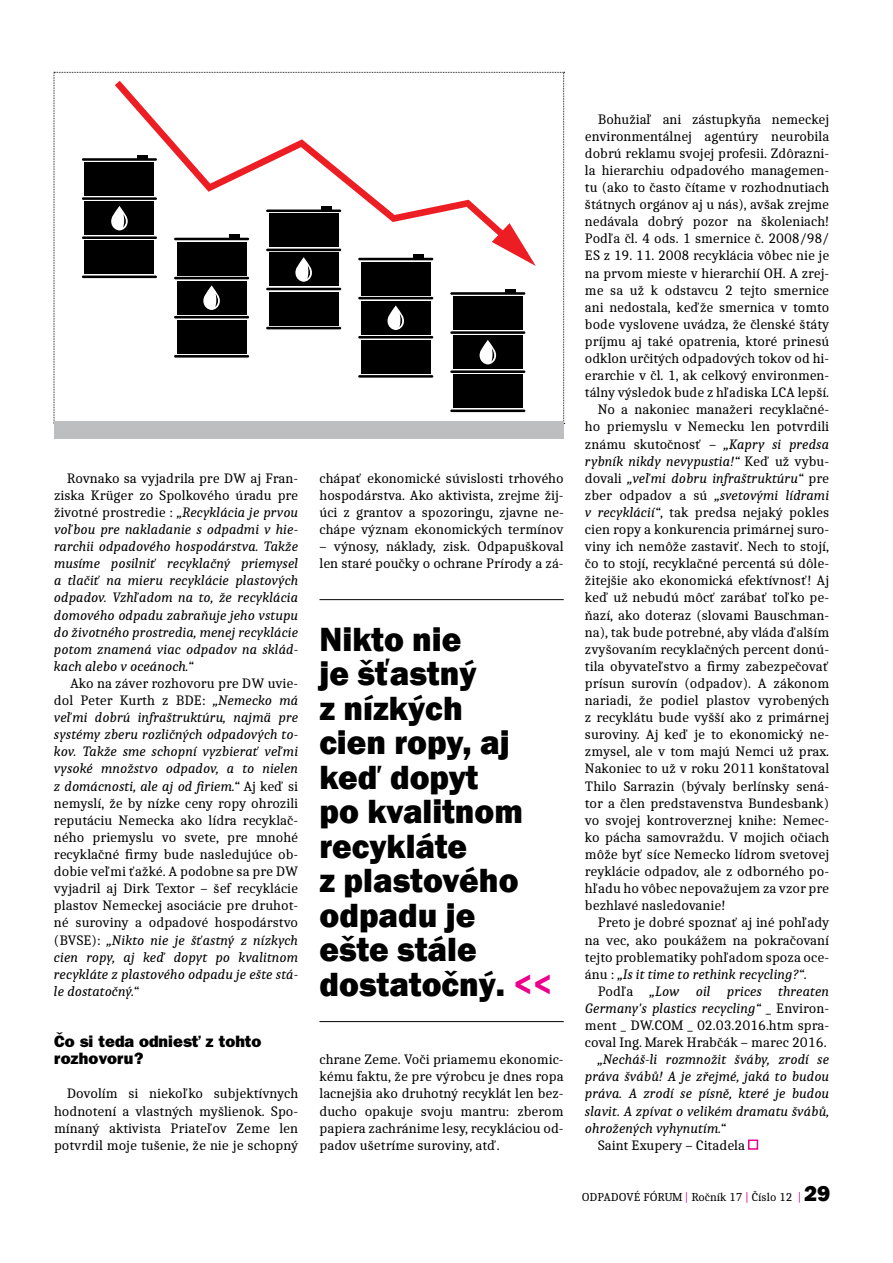
<style>
.page{position:relative;width:893px;height:1263px;background:#fff}
.page>*{position:absolute;margin:0;border:0;box-sizing:border-box;transform-origin:0 0}
.t1{font:800 34.5px/34.5px "Franklin Gothic";color:#000}
.t2{font:800 16.5px/17.1px "Franklin Gothic CE";color:#000}
.t3{font:14.25px/17.1px "Caladea";color:#000;text-align:justify}
.t4{font:italic 14.25px/17.1px "Caladea";color:#000;text-align:justify}
.t5{font:12px "Caladea";color:#000}
.s1{font-style:normal}
.s2{font-style:italic}
.s3{color:#ec008c}
.s4{font-family:"Franklin Gothic";font-weight:800;font-size:22.5px}
</style>
<div class="page">
<div style="left:748px;top:1139px;width:10px;height:11px;border:2px solid #ec008c"></div>
<svg style="left:54px;top:72px;width:511px;height:352px"></svg>
<div style="left:54px;top:422px;width:510px;height:17px;background:#bcbec0"></div>
<hr style="left:319px;top:599px;width:245px;height:1px;background:#000">
<hr style="left:319px;top:1021px;width:245px;height:1px;background:#000">
<p class="t4" style="left:54px;top:469px;width:246px;text-indent:13px"><span class="s1">Rovnako sa vyjadrila pre DW aj Fran&shy;ziska Krüger zo Spolkového úradu pre životné prostredie :</span> „Recyklácia je prvou voľbou pre nakladanie s odpadmi v hie&shy;rarchii odpadového hospodárstva. Takže musíme posilniť recyklačný priemysel a tlačiť na mieru recyklácie plastových odpadov. Vzhľadom na to, že recyklácia domového odpadu zabraňuje jeho vstupu do životného prostredia, menej recyklácie potom znamená viac odpadov na sklád&shy;kach alebo v oceánoch.“</p>
<p class="t3" style="left:54px;top:674px;width:246px;text-indent:16px">Ako na záver rozhovoru pre DW uvie&shy;dol Peter Kurth z BDE: <span class="s2">„Nemecko má veľmi dobrú infraštruktúru, najmä pre systémy zberu rozličných odpadových to&shy;kov. Takže sme schopní vyzbierať veľmi vysoké množstvo odpadov, a to nielen z domácnosti, ale aj od firiem.“</span> Aj keď si nemyslí, že by nízke ceny ropy ohrozili reputáciu Nemecka ako lídra recyklač&shy;ného priemyslu vo svete, pre mnohé recyklačné firmy bude nasledujúce ob&shy;dobie veľmi ťažké. A podobne sa pre DW vyjadril aj Dirk Textor – šef recyklácie plastov Nemeckej asociácie pre druhot&shy;né suroviny a odpadové hospodárstvo (BVSE): <span class="s2">„Nikto nie je šťastný z nízkych cien ropy, aj keď dopyt po kvalitnom recykláte z plastového odpadu je ešte stá&shy;le dostatočný.“</span></p>
<p class="t2" style="left:54px;top:1033px;width:209px">Čo si teda odniesť z tohto rozhovoru?</p>
<p class="t3" style="left:54px;top:1085px;width:246px;text-indent:13px">Dovolím si niekoľko subjektívnych hodnotení a vlastných myšlienok. Spo&shy;mínaný aktivista Priateľov Zeme len potvrdil moje tušenie, že nie je schopný</p>
<p class="t3" style="left:319px;top:469px;width:246px">chápať ekonomické súvislosti trhového hospodárstva. Ako aktivista, zrejme žij&shy;úci z grantov a spozoringu, zjavne ne&shy;chápe význam ekonomických termínov</p>
<p class="t3" style="left:319px;top:537px;width:246px">– výnosy, náklady, zisk. Odpapuškoval len staré poučky o ochrane Prírody a zá-</p>
<h1 class="t1" style="left:319px;top:622px;width:235px">Nikto nie<br>je šťastný<br>z nízkých<br>cien ropy, aj keď dopyt<br>po kvalitnom recykláte<br>z plastového odpadu je ešte stále dostatočný. <span class="s3">&lt;&lt;</span></h1>
<p class="t3" style="left:319px;top:1050px;width:246px">chrane Zeme. Voči priamemu ekonomic&shy;kému faktu, že pre výrobcu je dnes ropa lacnejšia ako druhotný recyklát len bez&shy;ducho opakuje svoju mantru: zberom papiera zachránime lesy, recykláciou od&shy;padov ušetríme suroviny, atď.</p>
<p class="t3" style="left:598px;top:110px;width:233px">Bohužiaľ ani zástupkyňa nemeckej</p>
<p class="t3" style="left:585px;top:127px;width:246px">environmentálnej agentúry neurobila</p>
<p class="t3" style="left:585px;top:144px;width:246px">dobrú reklamu svojej profesii. Zdôrazni-</p>
<p class="t3" style="left:585px;top:161px;width:246px">la hierarchiu odpadového managemen-</p>
<p class="t3" style="left:585px;top:178px;width:246px">tu (ako to často čítame v rozhodnutiach</p>
<p class="t3" style="left:585px;top:195px;width:246px">štátnych orgánov aj u nás), avšak zrejme</p>
<p class="t3" style="left:585px;top:213px;width:246px">nedávala dobrý pozor na školeniach!</p>
<p class="t3" style="left:585px;top:230px;width:246px">Podľa čl. 4 ods. 1 smernice č. 2008/98/</p>
<p class="t3" style="left:585px;top:247px;width:246px">ES z 19. 11. 2008 recyklácia vôbec nie je</p>
<p class="t3" style="left:585px;top:264px;width:246px">na prvom mieste v hierarchií OH. A zrej-</p>
<p class="t3" style="left:585px;top:281px;width:246px">me sa už k odstavcu 2 tejto smernice</p>
<p class="t3" style="left:585px;top:298px;width:246px">ani nedostala, keďže smernica v tomto</p>
<p class="t3" style="left:585px;top:315px;width:246px">bode vyslovene uvádza, že členské štáty</p>
<p class="t3" style="left:585px;top:332px;width:246px">príjmu aj také opatrenia, ktoré prinesú</p>
<p class="t3" style="left:585px;top:349px;width:246px">odklon určitých odpadových tokov od hi-</p>
<p class="t3" style="left:585px;top:366px;width:246px">erarchie v čl. 1, ak celkový environmen-</p>
<p class="t3" style="left:585px;top:384px;width:246px">tálny výsledok bude z hľadiska LCA lepší.</p>
<p class="t3" style="left:598px;top:401px;width:233px">No a nakoniec manažeri recyklačné-</p>
<p class="t3" style="left:585px;top:418px;width:246px">ho priemyslu v Nemecku len potvrdili</p>
<p class="t3" style="left:585px;top:435px;width:246px">známu skutočnosť – <span class="s2">„Kapry si predsa</span></p>
<p class="t4" style="left:585px;top:452px;width:246px">rybník nikdy nevypustia!“ <span class="s1">Keď už vybu-</span></p>
<p class="t4" style="left:585px;top:469px;width:246px"><span class="s1">dovali</span> „veľmi dobru infraštruktúru“ <span class="s1">pre</span></p>
<p class="t4" style="left:585px;top:486px;width:246px"><span class="s1">zber odpadov a sú</span> „svetovými lídrami</p>
<p class="t3" style="left:585px;top:503px;width:246px"><span class="s2">v recyklácií“</span>, tak predsa nejaký pokles</p>
<p class="t3" style="left:585px;top:520px;width:246px">cien ropy a konkurencia primárnej suro-</p>
<p class="t3" style="left:585px;top:537px;width:246px">viny ich nemôže zastaviť. Nech to stojí,</p>
<p class="t3" style="left:585px;top:555px;width:246px">čo to stojí, recyklačné percentá sú dôle-</p>
<p class="t3" style="left:585px;top:572px;width:246px">žitejšie ako ekonomická efektívnosť! Aj</p>
<p class="t3" style="left:585px;top:589px;width:246px">keď už nebudú môcť zarábať toľko pe-</p>
<p class="t3" style="left:585px;top:606px;width:246px">ňazí, ako doteraz (slovami Bauschman-</p>
<p class="t3" style="left:585px;top:623px;width:246px">na), tak bude potrebné, aby vláda ďalším</p>
<p class="t3" style="left:585px;top:640px;width:246px">zvyšovaním recyklačných percent donú-</p>
<p class="t3" style="left:585px;top:657px;width:246px">tila obyvateľstvo a firmy zabezpečovať</p>
<p class="t3" style="left:585px;top:674px;width:246px">prísun surovín (odpadov). A zákonom</p>
<p class="t3" style="left:585px;top:691px;width:246px">nariadi, že podiel plastov vyrobených</p>
<p class="t3" style="left:585px;top:708px;width:246px">z recyklátu bude vyšší ako z primárnej</p>
<p class="t3" style="left:585px;top:726px;width:246px">suroviny. Aj keď je to ekonomický ne-</p>
<p class="t3" style="left:585px;top:743px;width:246px">zmysel, ale v tom majú Nemci už prax.</p>
<p class="t3" style="left:585px;top:760px;width:246px">Nakoniec to už v roku 2011 konštatoval</p>
<p class="t3" style="left:585px;top:777px;width:246px">Thilo Sarrazin (bývaly berlínsky sená-</p>
<p class="t3" style="left:585px;top:794px;width:246px">tor a člen predstavenstva Bundesbank)</p>
<p class="t3" style="left:585px;top:811px;width:246px">vo svojej kontroverznej knihe: Nemec-</p>
<p class="t3" style="left:585px;top:828px;width:246px">ko pácha samovraždu. V mojich očiach</p>
<p class="t3" style="left:585px;top:845px;width:246px">môže byť síce Nemecko lídrom svetovej</p>
<p class="t3" style="left:585px;top:862px;width:246px">reyklácie odpadov, ale z odborného po-</p>
<p class="t3" style="left:585px;top:879px;width:246px">hľadu ho vôbec nepovažujem za vzor pre</p>
<p class="t3" style="left:585px;top:897px;width:142px">bezhlavé nasledovanie!</p>
<p class="t3" style="left:598px;top:914px;width:233px">Preto je dobré spoznať aj iné pohľady</p>
<p class="t3" style="left:585px;top:931px;width:246px">na vec, ako poukážem na pokračovaní</p>
<p class="t3" style="left:585px;top:948px;width:246px">tejto problematiky pohľadom spoza oce-</p>
<p class="t4" style="left:585px;top:965px;width:223px"><span class="s1">ánu :</span> „Is it time to rethink recycling?“<span class="s1">.</span></p>
<p class="t4" style="left:598px;top:982px;width:233px"><span class="s1">Podľa</span> „Low oil prices threaten</p>
<p class="t4" style="left:585px;top:999px;width:246px">Germany′s plastics recycling“ <span class="s1">_ Environ-</span></p>
<p class="t3" style="left:585px;top:1016px;width:246px">ment _ DW.COM _ 02.03.2016.htm spra-</p>
<p class="t3" style="left:585px;top:1033px;width:243px">coval Ing. Marek Hrabčák – marec 2016.</p>
<p class="t4" style="left:585px;top:1050px;width:246px;text-indent:13px">„Necháš-li rozmnožit šváby, zrodí se práva švábů! A je zřejmé, jaká to budou práva. A zrodí se písně, které je budou slavit. A zpívat o velikém dramatu švábů, ohrožených vyhynutím.“</p>
<p class="t3" style="left:598px;top:1136px;width:149px">Saint Exupery – Citadela</p>
<p class="t5" style="left:582px;top:1190px;width:250px">ODPADOVÉ FÓRUM <span class="s3">|</span> Ročník 17 <span class="s3">|</span> Číslo 12 <span class="s3">|</span> <span class="s4">29</span></p>
</div>
